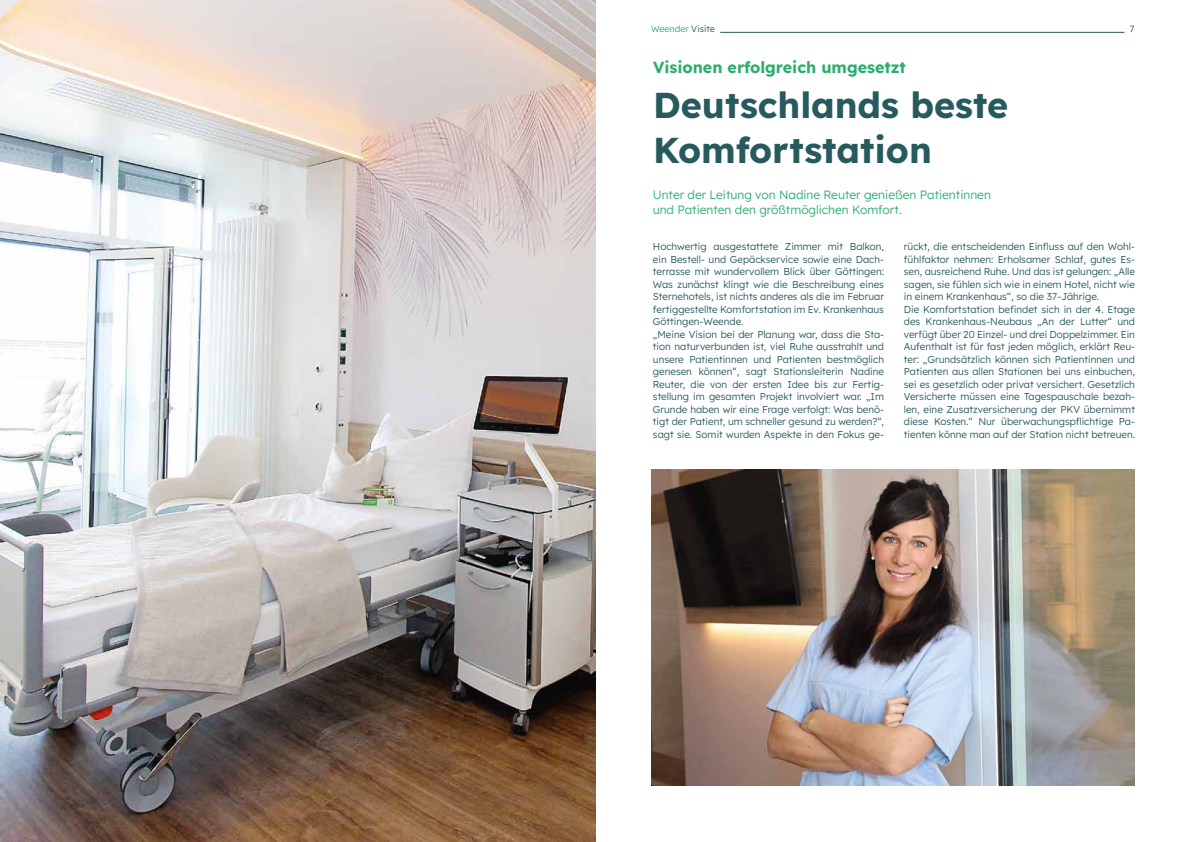
<style>
.page{position:relative;width:1191px;height:842px;background:#fff}
.page>*{position:absolute;margin:0;border:0;box-sizing:border-box;transform-origin:0 0}
.t1{font:36px/45px "Lexend";color:#275a5e}
.t2{font:16px "Lexend";color:#2cad6e}
.t3{font:12px/15px "Lexend";color:#2cad6e}
.t4{font:10px/12.5px "Lexend";color:#275a5e}
.t5{font:9px "Lexend";color:#2cad6e}
.t6{font:9px "Lexend";color:#275a5e}
.s1{color:#275a5e}
</style>
<div class="page">
<img style="left:651px;top:469px;width:483px;height:316px">
<hr style="left:720px;top:32px;width:404px;height:1px;background:#275a5e">
<img style="left:0;top:0;width:595px;height:842px">
<p class="t5" style="left:651px;top:23px;width:65px">Weender <span class="s1">Visite</span></p>
<p class="t6" style="left:1129px;top:23px;width:6px">7</p>
<h2 class="t2" style="left:653px;top:56px;width:254px">Visionen erfolgreich umgesetzt</h2>
<h1 class="t1" style="left:653px;top:80px;width:357px">Deutschlands beste<br>Komfortstation</h1>
<p class="t3" style="left:652px;top:186px;width:340px">Unter der Leitung von Nadine Reuter genießen Patientinnen und Patienten den größtmöglichen Komfort.</p>
<p class="t4" style="left:653px;top:240px;width:233px">Hochwertig ausgestattete Zimmer mit Balkon, ein Bestell- und Gepäckservice sowie eine Dach&shy;terrasse mit wundervollem Blick über Göttingen:<br>Was zunächst klingt wie die Beschreibung eines Sternehotels, ist nichts anderes als die im Februar fertiggestellte Komfortstation im Ev. Krankenhaus Göttingen-Weende.<br>„Meine Vision bei der Planung war, dass die Sta&shy;tion naturverbunden ist, viel Ruhe ausstrahlt und unsere Patientinnen und Patienten bestmöglich genesen können“, sagt Stationsleiterin Nadine Reuter, die von der ersten Idee bis zur Fertig&shy;stellung im gesamten Projekt involviert war. „Im Grunde haben wir eine Frage verfolgt: Was benö&shy;tigt der Patient, um schneller gesund zu werden?“, sagt sie. Somit wurden Aspekte in den Fokus ge-</p>
<p class="t4" style="left:904px;top:240px;width:233px">rückt, die entscheidenden Einfluss auf den Wohl&shy;fühlfaktor nehmen: Erholsamer Schlaf, gutes Es&shy;sen, ausreichend Ruhe. Und das ist gelungen: „Alle sagen, sie fühlen sich wie in einem Hotel, nicht wie in einem Krankenhaus“, so die 37-Jährige.<br>Die Komfortstation befindet sich in der 4. Etage des Krankenhaus-Neubaus „An der Lutter“ und verfügt über 20 Einzel- und drei Doppelzimmer. Ein Aufenthalt ist für fast jeden möglich, erklärt Reu&shy;ter: „Grundsätzlich können sich Patientinnen und Patienten aus allen Stationen bei uns einbuchen, sei es gesetzlich oder privat versichert. Gesetzlich Versicherte müssen eine Tagespauschale bezah&shy;len, eine Zusatzversicherung der PKV übernimmt diese Kosten.“ Nur überwachungspflichtige Pa&shy;tienten könne man auf der Station nicht betreuen.</p>
</div>
